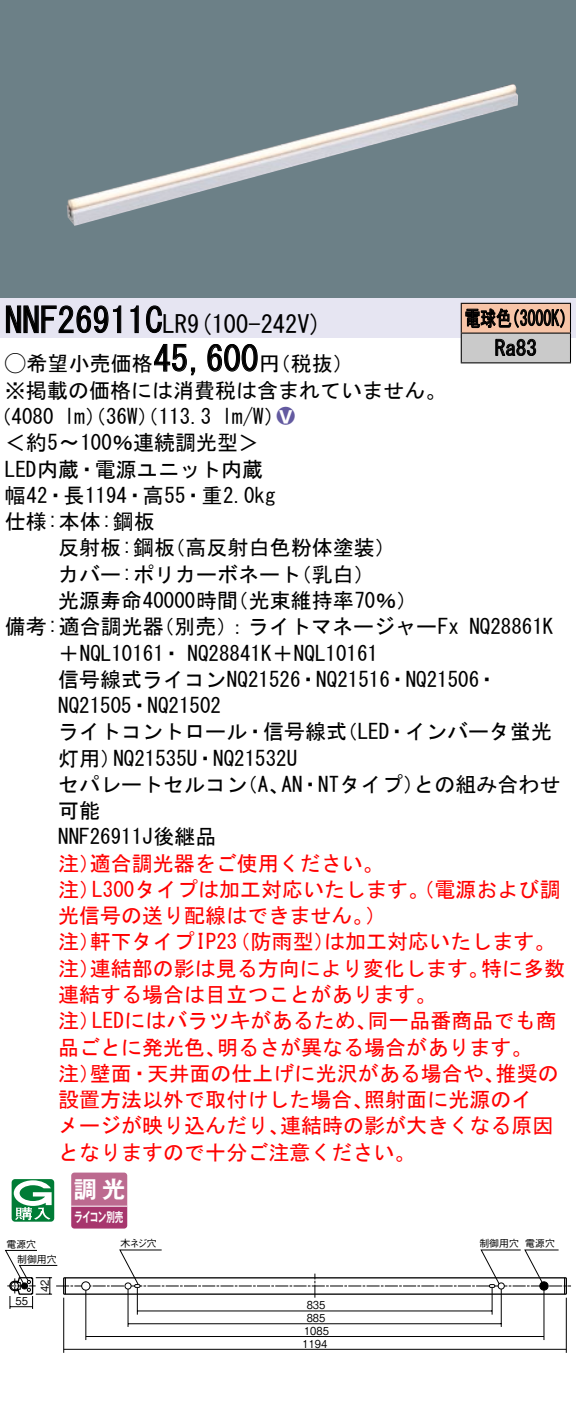
<style>
.page{position:relative;width:576px;height:1402px;background:#fff}
.page>*{position:absolute;margin:0;border:0;box-sizing:border-box;transform-origin:0 0}
.t1{font:35px "MS Gothic";color:#000}
.t2{font:24.5px "MS Gothic";color:#000}
.t3{font:23.1px "Gothic MB101 Pro De Bold 90 pv RKSJ H";color:#fff}
.t4{font:21px/26.2px "MS Gothic";color:#000}
.t5{font:21px/26.2px "MS Gothic";color:#f00}
.t6{font:21px/29.8px "MS Gothic";color:#000;scale:.75 1}
.t7{font:21px "Ford Classification 1";color:#635aa0}
.t8{font:13.3px "Gothic MB101 Pro De Bold 90 pv RKSJ H";letter-spacing:-.05em;color:#fff;scale:.65 1}
.t9{font:10.85px/13px "Gothic BBB Pro Medium 90 pv RKSJ H";color:#000;scale:.9 1}
.t10{font:9.8px/15px "Gothic BBB Pro Medium 90 pv RKSJ H";color:#000}
.s1{font-size:35px}
.s2{font-family:"Ford Classification 1"}
.s3{color:#fff}
</style>
<div class="page">
<div style="left:0;top:0;width:575px;height:298px;background:#6c8087"></div>
<img style="left:67px;top:84px;width:451px;height:142px">
<div style="left:0;top:298px;width:575px;height:40px;background:#e6e5f2"></div>
<svg style="left:6px;top:305px;width:116px;height:28px"></svg>
<svg style="left:130px;top:305px;width:9px;height:28px"></svg>
<svg style="left:146px;top:305px;width:16px;height:28px"></svg>
<svg style="left:154px;top:343px;width:42px;height:33px"></svg>
<svg style="left:207px;top:344px;width:51px;height:28px"></svg>
<svg style="left:12px;top:1179px;width:42px;height:42px"></svg>
<svg style="left:71px;top:1172px;width:56px;height:56px"></svg>
<hr style="left:71px;top:1205px;width:56px;height:1px;background:#fff">
<div style="left:461px;top:303px;width:109px;height:30px;background:#f7c4a7"></div>
<div style="left:461px;top:333px;width:109px;height:30px;background:#cacaca"></div>
<hr style="left:460px;top:303px;width:110px;height:1px;background:#000">
<hr style="left:569px;top:304px;width:2px;height:28px;background:#000">
<hr style="left:460px;top:332px;width:110px;height:1px;background:#000">
<hr style="left:569px;top:333px;width:2px;height:29px;background:#000">
<hr style="left:460px;top:362px;width:110px;height:1px;background:#000">
<svg style="left:460px;top:304px;width:104px;height:58px"></svg>
<hr style="left:128px;top:1322px;width:373px;height:2px;background:#000">
<hr style="left:64px;top:1348px;width:502px;height:1px;background:#000">
<hr style="left:127px;top:1288px;width:2px;height:38px;background:#000">
<hr style="left:500px;top:1288px;width:1px;height:38px;background:#000">
<hr style="left:63px;top:1297px;width:1px;height:55px;background:#000">
<hr style="left:565px;top:1297px;width:1px;height:55px;background:#000">
<hr style="left:86px;top:1335px;width:457px;height:1px;background:#000">
<hr style="left:85px;top:1289px;width:1px;height:50px;background:#000">
<hr style="left:543px;top:1289px;width:1px;height:50px;background:#000">
<svg style="left:5px;top:1249px;width:565px;height:65px"></svg>
<h1 class="t1" style="left:5px;top:303px;width:142px">NNF26911</h1>
<p class="t2" style="left:145px;top:312px;width:178px"><span class="s1">C</span>LR (9 100-242 (V</p>
<h1 class="t1" style="left:153px;top:341px;width:106px">45,600</h1>
<p class="t4" style="left:5px;top:350px;width:442px"><span class="s2">A</span>希望小売価格<br>※掲載の価格には消費税は含まれていません。</p>
<p class="t7" style="left:277px;top:405px;width:19px">2<span class="s3">8</span></p>
<p class="t4" style="left:259px;top:350px;width:96px">（円税抜(</p>
<p class="t4" style="left:222px;top:403px;width:64px">l m (W/</p>
<p class="t4" style="left:-9px;top:403px;width:65px">（4080</p>
<p class="t4" style="left:5px;top:429px;width:255px">＜約〜5 100％連続調光型&lt;</p>
<p class="t4" style="left:5px;top:456px;width:259px">LED内蔵・電源ユニット内蔵</p>
<p class="t4" style="left:5px;top:482px;width:272px">幅42・長1194・高55・重2.0kg</p>
<p class="t4" style="left:5px;top:508px;width:151px">仕様:本体:鋼板</p>
<p class="t4" style="left:164px;top:534px;width:233px">（高反射白色粉体塗装(</p>
<p class="t4" style="left:64px;top:403px;width:149px">lm）（36 ）（W 113.3</p>
<p class="t4" style="left:58px;top:534px;width:118px">反射板:鋼板</p>
<p class="t4" style="left:227px;top:561px;width:191px;text-indent:-169px">カバー:ポリカーボネート<br>（光束維持率70％(</p>
<p class="t4" style="left:290px;top:561px;width:85px">（乳白(</p>
<p class="t4" style="left:58px;top:587px;width:181px">光源寿命40000時間</p>
<p class="t6" style="left:494px;top:303px;width:57px;text-indent:-30px">電球色<br>Ra83</p>
<p class="t6" style="left:504px;top:303px;width:96px">（3000 (K</p>
<p class="t4" style="left:153px;top:613px;width:307px">（別売：）ライトマネージャーFx</p>
<p class="t4" style="left:5px;top:613px;width:160px">備考:適合調光器</p>
<p class="t4" style="left:58px;top:639px;width:321px">＋NQL10161・ NQ28841 ＋K NQL10161</p>
<p class="t4" style="left:58px;top:666px;width:441px">信号線式ライコンNQ21526・NQ21516・NQ21506・</p>
<p class="t4" style="left:58px;top:692px;width:164px">NQ21505・NQ21502</p>
<p class="t4" style="left:336px;top:718px;width:217px">（LED・インバータ蛍光</p>
<p class="t4" style="left:469px;top:613px;width:85px">NQ28861K</p>
<p class="t4" style="left:58px;top:718px;width:290px;text-align:center">ライトコントロール・信号線式<br>NQ21535 ・U NQ21532U</p>
<p class="t4" style="left:58px;top:744px;width:64px">灯用）</p>
<p class="t4" style="left:281px;top:771px;width:144px">AN・NTタイプ）</p>
<p class="t4" style="left:413px;top:771px;width:148px">との組み合わせ</p>
<p class="t4" style="left:58px;top:771px;width:190px">セパレートセルコン可能<br>NNF26911J後継品</p>
<p class="t5" style="left:90px;top:849px;width:295px">適合調光器をご使用ください。</p>
<p class="t4" style="left:237px;top:771px;width:54px">（、A</p>
<p class="t5" style="left:92px;top:849px;width:469px;text-indent:-34px">注）<br>L300タイプは加工対応いたします。（電源および調</p>
<p class="t5" style="left:58px;top:876px;width:43px">注）</p>
<p class="t5" style="left:324px;top:902px;width:232px;text-indent:-266px">光信号の送り配線はできません。<br>は加工対応いたします。</p>
<p class="t5" style="left:365px;top:902px;width:22px">(</p>
<p class="t5" style="left:90px;top:928px;width:149px">軒下タイプIP23</p>
<p class="t5" style="left:58px;top:928px;width:43px">注）</p>
<p class="t5" style="left:229px;top:928px;width:106px">（防雨型）</p>
<p class="t5" style="left:90px;top:954px;width:400px">連結部の影は見る方向により変化します。</p>
<p class="t5" style="left:481px;top:954px;width:85px">特に多数</p>
<p class="t5" style="left:58px;top:954px;width:43px">注）</p>
<p class="t5" style="left:58px;top:981px;width:379px">連結する場合は目立つことがあります。</p>
<p class="t5" style="left:367px;top:1007px;width:190px">同一品番商品でも商</p>
<p class="t5" style="left:92px;top:1007px;width:286px">LEDにはバラツキがあるため、</p>
<p class="t5" style="left:58px;top:1007px;width:43px">注）</p>
<p class="t5" style="left:58px;top:1033px;width:169px">品ごとに発光色、</p>
<p class="t5" style="left:217px;top:1033px;width:317px">明るさが異なる場合があります。</p>
<p class="t5" style="left:90px;top:1059px;width:416px">壁面・天井面の仕上げに光沢がある場合や、</p>
<p class="t5" style="left:495px;top:1059px;width:64px">推奨の</p>
<p class="t5" style="left:58px;top:1059px;width:43px">注）</p>
<p class="t5" style="left:364px;top:1086px;width:170px">照射面に光源のイ</p>
<p class="t5" style="left:280px;top:1086px;width:275px;text-indent:-222px">設置方法以外で取付けした場合、<br>連結時の影が大きくなる原因</p>
<p class="t5" style="left:58px;top:1112px;width:358px">メージが映り込んだり、<br>となりますので十分ご注意ください。</p>
<p class="t3" style="left:74px;top:1169px;width:53px">調光</p>
<p class="t10" style="left:17px;top:1234px;width:41px;text-indent:-11px">電源穴<br>制御用穴</p>
<p class="t9" style="left:15px;top:1292px;width:15px">55</p>
<p class="t9" style="left:37px;top:1291px;width:15px;rotate:-90deg">42</p>
<p class="t8" style="left:74px;top:1205px;width:77px">ライコン別売</p>
<p class="t10" style="left:120px;top:1234px;width:38px">木ネジ穴</p>
<p class="t9" style="left:306px;top:1297px;width:22px">835<br>885</p>
<p class="t9" style="left:302px;top:1335px;width:29px">1194</p>
<p class="t9" style="left:304px;top:1322px;width:29px">1085</p>
<p class="t10" style="left:479px;top:1234px;width:41px">制御用穴</p>
<p class="t10" style="left:525px;top:1234px;width:31px">電源穴</p>
</div>
